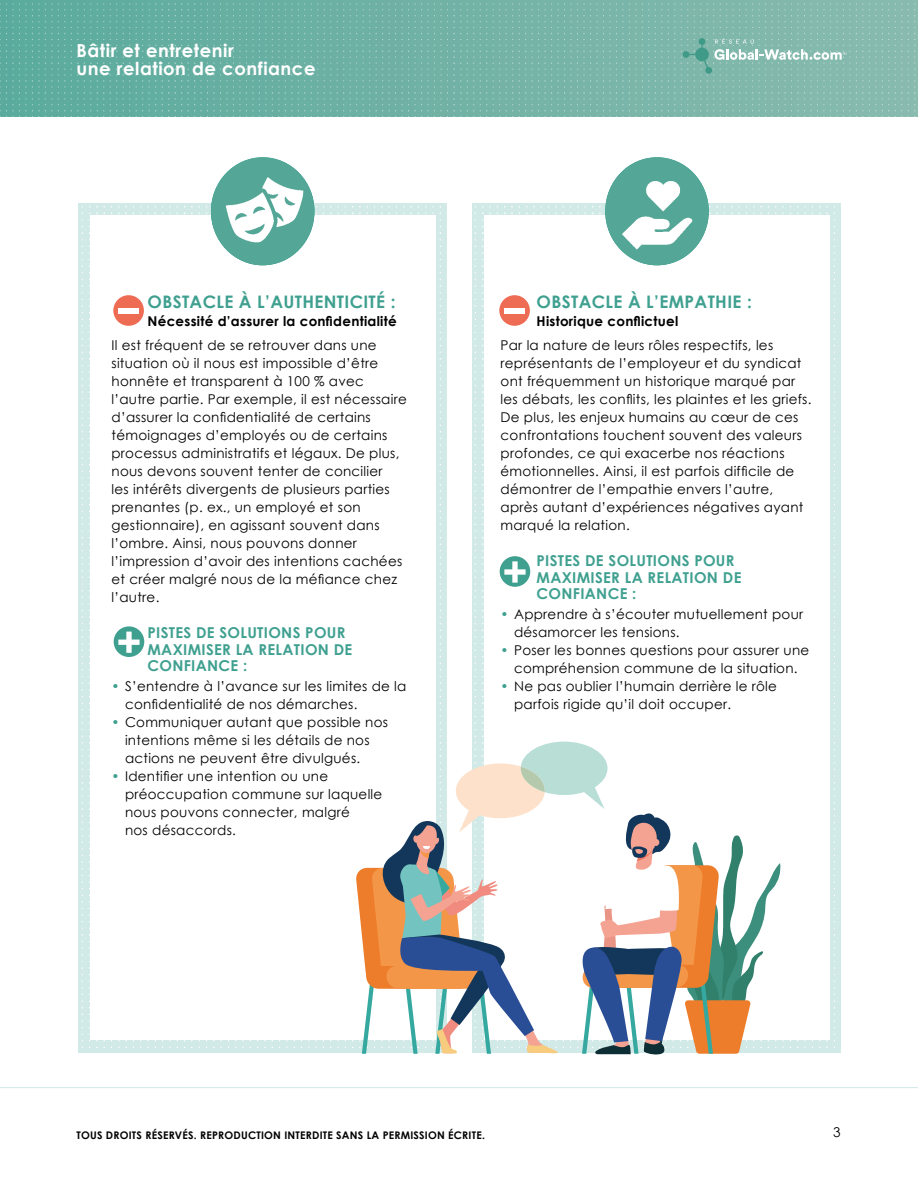
<style>
.page{position:relative;width:918px;height:1188px;background:#fff}
.page>*{position:absolute;margin:0;border:0;box-sizing:border-box;transform-origin:0 0}
.t1{font:700 18px/18px "Century Gothic";letter-spacing:.03em;color:#fff}
.t2{font:700 17.25px "Century Gothic";letter-spacing:.02em;color:#3fa090}
.t3{font:700 15px/16.5px "Century Gothic";letter-spacing:.02em;color:#3fa090}
.t4{font:13.5px/18px "Century Gothic";letter-spacing:.02em;color:#000}
.t5{font:700 13.5px "Century Gothic";letter-spacing:.02em;color:#000}
.t6{font:700 10.5px "Century Gothic";letter-spacing:.02em;color:#000}
.s1{font-weight:700;color:#3fa090}
</style>
<div class="page">
<hr style="left:0;top:1087px;width:918px;height:1px;background:#d1e9e7">
<img style="left:78px;top:203px;width:369px;height:850px">
<div style="left:472px;top:203px;width:369px;height:850px;background:#d1e9e7"></div>
<div style="left:90px;top:215px;width:345px;height:825px;background:#fff"></div>
<div style="left:484px;top:215px;width:346px;height:825px;background:#fff"></div>
<div style="left:605px;top:157px;width:104px;height:108px;background:#54a696;border-radius:50%"></div>
<img style="left:621px;top:181px;width:72px;height:70px">
<div style="left:211px;top:157px;width:103px;height:108px;background:#54a696;border-radius:50%"></div>
<img style="left:222px;top:177px;width:81px;height:66px">
<div style="left:113px;top:295px;width:31px;height:31px;background:#ed6c53;border-radius:50%"></div>
<div style="left:119px;top:308px;width:20px;height:5px;background:#fff"></div>
<div style="left:114px;top:626px;width:30px;height:31px;background:#3fa090;border-radius:50%"></div>
<svg style="left:118px;top:632px;width:22px;height:21px"></svg>
<div style="left:499px;top:295px;width:31px;height:31px;background:#ed6c53;border-radius:50%"></div>
<div style="left:505px;top:308px;width:20px;height:5px;background:#fff"></div>
<div style="left:500px;top:556px;width:30px;height:31px;background:#3fa090;border-radius:50%"></div>
<svg style="left:504px;top:561px;width:22px;height:22px"></svg>
<img style="left:0;top:0;width:918px;height:117px">
<svg style="left:682px;top:38px;width:165px;height:36px;background:#8dbfb4"></svg>
<svg style="left:356px;top:742px;width:425px;height:312px"></svg>
<h1 class="t1" style="left:76px;top:40px;width:241px">Bâtir et entretenir<br>une relation de confiance</h1>
<p class="t2" style="left:148px;top:289px;width:250px">OBSTACLE À L’AUTHENTICITÉ :</p>
<p class="t5" style="left:148px;top:311px;width:251px">Nécessité d’assurer la confidentialité</p>
<p class="t4" style="left:112px;top:336px;width:297px">Il est fréquent de se retrouver dans une situation où il nous est impossible d’être honnête et transparent à 100 % avec l’autre partie. Par exemple, il est nécessaire d’assurer la confidentialité de certains témoignages d’employés ou de certains processus administratifs et légaux. De plus, nous devons souvent tenter de concilier<br>les intérêts divergents de plusieurs parties prenantes (p. ex., un employé et son gestionnaire), en agissant souvent dans l’ombre. Ainsi, nous pouvons donner l’impression d’avoir des intentions cachées et créer malgré nous de la méfiance chez l’autre.</p>
<p class="t3" style="left:148px;top:624px;width:206px">PISTES DE SOLUTIONS POUR<br>MAXIMISER LA RELATION DE<br>CONFIANCE :</p>
<p class="t4" style="left:125px;top:677px;width:283px;text-indent:-14px"><span class="s1">•</span> S’entendre à l’avance sur les limites de la confidentialité de nos démarches.</p>
<p class="t4" style="left:125px;top:713px;width:265px;text-indent:-14px"><span class="s1">•</span> Communiquer autant que possible nos intentions même si les détails de nos actions ne peuvent être divulgués.</p>
<p class="t4" style="left:125px;top:767px;width:259px;text-indent:-14px"><span class="s1">•</span> Identifier une intention ou une préoccupation commune sur laquelle nous pouvons connecter, malgré<br>nos désaccords.</p>
<p class="t2" style="left:537px;top:289px;width:217px">OBSTACLE À L’EMPATHIE :</p>
<p class="t5" style="left:537px;top:311px;width:143px">Historique conflictuel</p>
<p class="t4" style="left:501px;top:336px;width:312px">Par la nature de leurs rôles respectifs, les représentants de l’employeur et du syndicat ont fréquemment un historique marqué par les débats, les conflits, les plaintes et les griefs.<br>De plus, les enjeux humains au cœur de ces confrontations touchent souvent des valeurs profondes, ce qui exacerbe nos réactions émotionnelles. Ainsi, il est parfois difficile de démontrer de l’empathie envers l’autre, après autant d’expériences négatives ayant marqué la relation.</p>
<p class="t3" style="left:537px;top:552px;width:206px">PISTES DE SOLUTIONS POUR<br>MAXIMISER LA RELATION DE<br>CONFIANCE :</p>
<p class="t4" style="left:514px;top:605px;width:291px;text-indent:-14px"><span class="s1">•</span> Apprendre à s’écouter mutuellement pour désamorcer les tensions.</p>
<p class="t4" style="left:501px;top:641px;width:310px;text-align:center"><span class="s1">•</span> Poser les bonnes questions pour assurer une compréhension commune de la situation.</p>
<p class="t4" style="left:514px;top:677px;width:264px;text-indent:-14px"><span class="s1">•</span> Ne pas oublier l’humain derrière le rôle parfois rigide qu’il doit occuper.</p>
<p class="t6" style="left:76px;top:1127px;width:410px">TOUS DROITS RÉSERVÉS. REPRODUCTION INTERDITE SANS LA PERMISSION ÉCRITE.</p>
<p class="t4" style="left:833px;top:1123px;width:9px">3</p>
</div>
